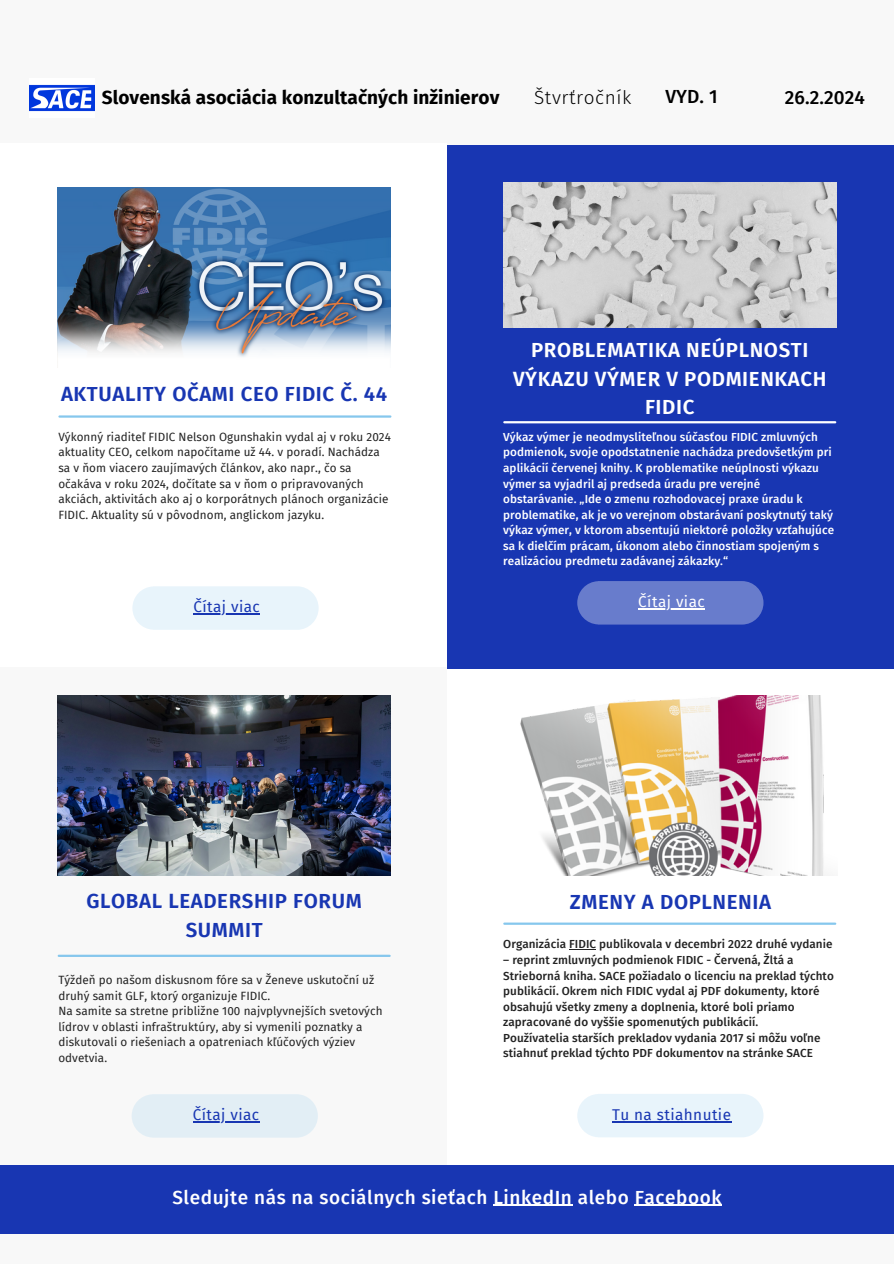
<style>
.page{position:relative;width:894px;height:1264px;background:#fff}
.page>*{position:absolute;margin:0;border:0;box-sizing:border-box;transform-origin:0 0}
.t1{font:600 20.4px/28.5px "Fira Sans";letter-spacing:.03em;color:#1836b2;text-align:center}
.t2{font:600 20.4px/28.5px "Fira Sans";letter-spacing:.03em;color:#fff;text-align:center}
.t3{font:500 18.9px "Fira Sans";letter-spacing:.03em;color:#fff}
.t4{font:700 18.9px "Fira Sans";letter-spacing:.005em;color:#000}
.t5{font:500 18.9px "Fira Sans";letter-spacing:.005em;color:#000}
.t6{font:300 18.9px "Fira Sans";letter-spacing:.03em;color:#000}
.t7{font:15.3px "Fira Sans";letter-spacing:.03em;color:#1836b2}
.t8{font:15.3px "Fira Sans";letter-spacing:.03em;color:#fff}
.t9{font:11.7px/15.6px "Fira Sans";letter-spacing:.005em;color:#222}
.t10{font:500 11.7px/15.6px "Fira Sans";letter-spacing:.005em;color:#fff}
.t11{font:500 11.7px/15.6px "Fira Sans";letter-spacing:.005em;color:#222}
</style>
<div class="page">
<div style="left:0;top:0;width:893px;height:1263px;background:#f8f8f8"></div>
<img style="left:29px;top:85px;width:66px;height:26px">
<div style="left:447px;top:666px;width:446px;height:544px;background:#fff"></div>
<div style="left:0;top:143px;width:447px;height:523px;background:#fff"></div>
<div style="left:0;top:1165px;width:893px;height:68px;background:#1836b2"></div>
<div style="left:447px;top:145px;width:446px;height:523px;background:#1836b2"></div>
<img style="left:58px;top:187px;width:333px;height:170px">
<div style="left:132px;top:586px;width:186px;height:44px;background:#e8f4fb;border-radius:21px"></div>
<hr style="left:193px;top:613px;width:67px;height:1px;background:#1836b2">
<hr style="left:59px;top:415px;width:331px;height:2px;background:#86c7ed">
<img style="left:58px;top:695px;width:333px;height:180px">
<div style="left:132px;top:1094px;width:186px;height:43px;background:#e2eef5;border-radius:21px"></div>
<hr style="left:193px;top:1121px;width:66px;height:1px;background:#1836b2">
<hr style="left:59px;top:954px;width:330px;height:2px;background:#86c7ed">
<img style="left:503px;top:183px;width:333px;height:144px">
<div style="left:577px;top:581px;width:186px;height:43px;background:#687ccc;border-radius:21px"></div>
<hr style="left:638px;top:608px;width:67px;height:1px;background:#fff">
<hr style="left:504px;top:421px;width:331px;height:2px;background:#fff">
<hr style="left:493px;top:1204px;width:79px;height:1px;background:#fff">
<hr style="left:634px;top:1204px;width:88px;height:1px;background:#fff">
<img style="left:520px;top:695px;width:304px;height:180px">
<div style="left:577px;top:1093px;width:186px;height:44px;background:#e8f4fb;border-radius:21px"></div>
<hr style="left:611px;top:1121px;width:120px;height:1px;background:#1836b2">
<hr style="left:504px;top:922px;width:331px;height:2px;background:#86c7ed">
<svg style="left:569px;top:949px;width:27px;height:1px"></svg>
<h4 class="t4" style="left:102px;top:86px;width:399px">Slovenská asociácia konzultačných inžinierov</h4>
<h2 class="t6" style="left:534px;top:86px;width:99px">Štvrťročník</h2>
<p class="t5" style="left:665px;top:86px;width:54px">VYD. 1</p>
<p class="t5" style="left:784px;top:86px;width:82px">26.2.2024</p>
<h3 class="t1" style="left:61px;top:380px;width:327px">AKTUALITY OČAMI CEO FIDIC Č. 44</h3>
<h1 class="t9" style="left:58px;top:429px;width:334px">Výkonný riaditeľ FIDIC Nelson Ogunshakin vydal aj v roku 2024 aktuality CEO, celkom napočítame už 44. v poradí. Nachádza sa v ňom viacero zaujímavých článkov, ako napr., čo sa očakáva v roku 2024, dočítate sa v ňom o pripravovaných akciách, aktivitách ako aj o korporátnych plánoch organizácie FIDIC. Aktuality sú v pôvodnom, anglickom jazyku.</h1>
<h2 class="t7" style="left:193px;top:598px;width:68px">Čítaj viac</h2>
<h4 class="t1" style="left:86px;top:887px;width:277px">GLOBAL LEADERSHIP FORUM<br>SUMMIT</h4>
<h1 class="t9" style="left:58px;top:972px;width:317px">Týždeň po našom diskusnom fóre sa v Ženeve uskutoční už druhý samit GLF, ktorý organizuje FIDIC.</h1>
<p class="t9" style="left:58px;top:1003px;width:325px">Na samite sa stretne približne 100 najvplyvnejších svetových lídrov v oblasti infraštruktúry, aby si vymenili poznatky a diskutovali o riešeniach a opatreniach kľúčových výziev odvetvia.</p>
<h1 class="t7" style="left:193px;top:1105px;width:68px">Čítaj viac</h1>
<h4 class="t2" style="left:513px;top:336px;width:315px">PROBLEMATIKA NEÚPLNOSTI<br>VÝKAZU VÝMER V PODMIENKACH<br>FIDIC</h4>
<h5 class="t10" style="left:503px;top:429px;width:332px">Výkaz výmer je neodmysliteľnou súčasťou FIDIC zmluvných podmienok, svoje opodstatnenie nachádza predovšetkým pri aplikácií červenej knihy. K problematike neúplnosti výkazu výmer sa vyjadril aj predseda úradu pre verejné obstarávanie. „Ide o zmenu rozhodovacej praxe úradu k problematike, ak je vo verejnom obstarávaní poskytnutý taký výkaz výmer, v ktorom absentujú niektoré položky vzťahujúce sa k dielčím prácam, úkonom alebo činnostiam spojeným s realizáciou predmetu zadávanej zákazky.“</h5>
<h1 class="t8" style="left:638px;top:593px;width:68px">Čítaj viac</h1>
<h1 class="t1" style="left:569px;top:888px;width:203px">ZMENY A DOPLNENIA</h1>
<h4 class="t11" style="left:503px;top:936px;width:331px">Organizácia FIDIC publikovala v decembri 2022 druhé vydanie</h4>
<h4 class="t11" style="left:503px;top:952px;width:332px">– reprint zmluvných podmienok FIDIC - Červená, Žltá a Strieborná kniha. SACE požiadalo o licenciu na preklad týchto publikácií. Okrem nich FIDIC vydal aj PDF dokumenty, ktoré obsahujú všetky zmeny a doplnenia, ktoré boli priamo zapracované do vyššie spomenutých publikácií.<br>Používatelia starších prekladov vydania 2017 si môžu voľne stiahnuť preklad týchto PDF dokumentov na stránke SACE</h4>
<h5 class="t7" style="left:611px;top:1105px;width:120px">Tu na stiahnutie</h5>
<h1 class="t3" style="left:172px;top:1185px;width:550px">Sledujte nás na sociálnych sieťach LinkedIn alebo Facebook</h1>
</div>
